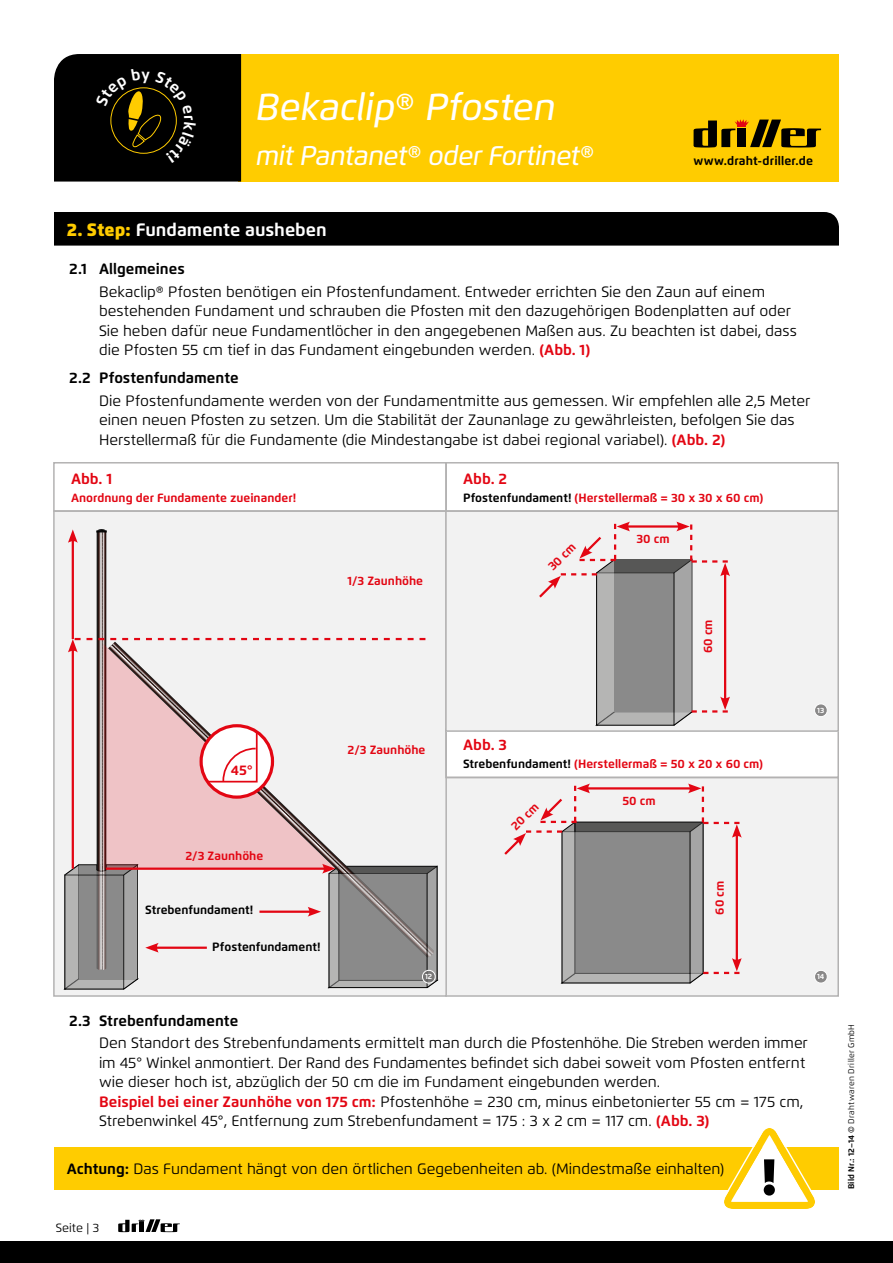
<style>
.page{position:relative;width:893px;height:1263px;background:#fff}
.page>*{position:absolute;margin:0;border:0;box-sizing:border-box;transform-origin:0 0}
.t1{font:italic 500 37.5px "Flexo";letter-spacing:-.005em;color:#fff}
.t2{font:italic 500 27px "Flexo";letter-spacing:-.02em;color:#fff}
.t3{font:700 18px "Flexo";color:#fff}
.t4{font:15px/19.5px "Flexo";color:#000}
.t5{font:700 15px "Flexo";color:#000}
.t6{font:700 15px "Flexo";letter-spacing:.005em;color:#e30613}
.t7{font:700 13.8px "Flexo";color:#e30613}
.t8{font:700 12.15px "Flexo";letter-spacing:.01em;color:#000}
.t9{font:700 12px "Flexo";color:#e30613}
.t10{font:700 12px "Flexo";color:#000}
.t11{font:12px "Flexo";letter-spacing:.005em;color:#000}
.t12{font:8.25px "Flexo";letter-spacing:.035em;color:#000}
.t13{font:700 7.5px "Flexo";color:#fff}
.s1{font-weight:900;color:#fc0}
.s2{font-weight:700;color:#e30613}
.s3{color:#000}
.s4{font-weight:700}
.s5{font-weight:500;font-style:italic}
</style>
<div class="page">
<div style="left:0;top:1241px;width:893px;height:22px;background:#000"></div>
<div style="left:238px;top:54px;width:601px;height:128px;background:#fc0"></div>
<svg style="left:693px;top:119px;width:128px;height:29px"></svg>
<svg style="left:118px;top:1219px;width:62px;height:13px"></svg>
<div style="left:446px;top:777px;width:392px;height:219px;background:#f2f2f2"></div>
<div style="left:445px;top:777px;width:394px;height:220px;border:2px solid #b3b2b2"></div>
<div style="left:54px;top:511px;width:392px;height:485px;background:#f2f2f2"></div>
<div style="left:53px;top:510px;width:394px;height:487px;border:2px solid #b3b2b2"></div>
<div style="left:54px;top:212px;width:785px;height:34px;background:#000"></div>
<div style="left:445px;top:728px;width:394px;height:50px;border:2px solid #b3b2b2"></div>
<svg style="left:815px;top:971px;width:12px;height:12px"></svg>
<div style="left:446px;top:511px;width:392px;height:220px;background:#f2f2f2"></div>
<div style="left:445px;top:510px;width:394px;height:222px;border:2px solid #b3b2b2"></div>
<div style="left:445px;top:462px;width:394px;height:50px;border:2px solid #b3b2b2"></div>
<svg style="left:815px;top:704px;width:12px;height:12px"></svg>
<div style="left:53px;top:462px;width:394px;height:50px;border:2px solid #b3b2b2"></div>
<div style="left:54px;top:1147px;width:785px;height:43px;background:#fc0"></div>
<svg style="left:724px;top:1128px;width:91px;height:81px"></svg>
<svg style="left:504px;top:783px;width:238px;height:201px"></svg>
<svg style="left:539px;top:522px;width:191px;height:204px"></svg>
<svg style="left:64px;top:529px;width:374px;height:461px"></svg>
<div style="left:54px;top:54px;width:187px;height:128px;background:#000"></div>
<h1 class="t1" style="left:255px;top:84px;width:301px">Bekaclip® Pfosten</h1>
<h2 class="t2" style="left:255px;top:139px;width:341px">mit Pantanet® oder Fortinet®</h2>
<p class="t8" style="left:693px;top:153px;width:121px">www.draht-driller.de</p>
<p class="t3" style="left:67px;top:219px;width:261px"><span class="s1">2. Step:</span> Fundamente ausheben</p>
<p class="t5" style="left:69px;top:260px;width:117px">2.1 Allgemeines</p>
<p class="t4" style="left:99px;top:282px;width:699px">Bekaclip® Pfosten benötigen ein Pfostenfundament. Entweder errichten Sie den Zaun auf einem bestehenden Fundament und schrauben die Pfosten mit den dazugehörigen Bodenplatten auf oder Sie heben dafür neue Fundamentlöcher in den angegebenen Maßen aus. Zu beachten ist dabei, dass die Pfosten 55 cm tief in das Fundament eingebunden werden. <span class="s2">(Abb. 1)</span></p>
<p class="t5" style="left:69px;top:369px;width:171px">2.2 Pfostenfundamente</p>
<p class="t4" style="left:99px;top:391px;width:713px">Die Pfostenfundamente werden von der Fundamentmitte aus gemessen. Wir empfehlen alle 2,5 Meter einen neuen Pfosten zu setzen. Um die Stabilität der Zaunanlage zu gewährleisten, befolgen Sie das<br>Herstellermaß für die Fundamente (die Mindestangabe ist dabei regional variabel). <span class="s2">(Abb. 2)</span></p>
<p class="t6" style="left:71px;top:470px;width:43px">Abb. 1</p>
<p class="t9" style="left:71px;top:490px;width:227px">Anordnung der Fundamente zueinander!</p>
<p class="t9" style="left:347px;top:573px;width:77px">1/3 Zaunhöhe</p>
<p class="t6" style="left:463px;top:470px;width:45px">Abb. 2</p>
<p class="t9" style="left:463px;top:490px;width:302px"><span class="s3">Pfostenfundament!</span> (Herstellermaß = 30 x 30 x 60 cm)</p>
<p class="t9" style="left:545px;top:563px;width:35px;rotate:-45deg">30 cm</p>
<p class="t9" style="left:636px;top:531px;width:35px">30 cm</p>
<p class="t9" style="left:701px;top:653px;width:35px;rotate:-90deg">60 cm</p>
<p class="t7" style="left:231px;top:762px;width:23px">45°</p>
<p class="t9" style="left:347px;top:742px;width:79px">2/3 Zaunhöhe</p>
<p class="t9" style="left:185px;top:849px;width:79px">2/3 Zaunhöhe</p>
<p class="t10" style="left:145px;top:903px;width:110px">Strebenfundament!</p>
<p class="t10" style="left:212px;top:940px;width:110px">Pfostenfundament!</p>
<p class="t13" style="left:425px;top:972px;width:9px">12</p>
<p class="t6" style="left:463px;top:736px;width:45px">Abb. 3</p>
<p class="t9" style="left:463px;top:757px;width:301px"><span class="s3">Strebenfundament!</span> (Herstellermaß = 50 x 20 x 60 cm)</p>
<p class="t9" style="left:508px;top:823px;width:35px;rotate:-45deg">20 cm</p>
<p class="t9" style="left:622px;top:793px;width:35px">50 cm</p>
<p class="t9" style="left:712px;top:915px;width:35px;rotate:-90deg">60 cm</p>
<p class="t13" style="left:817px;top:706px;width:9px">13</p>
<p class="t13" style="left:817px;top:972px;width:9px">14</p>
<p class="t5" style="left:69px;top:1011px;width:170px">2.3 Strebenfundamente</p>
<p class="t4" style="left:99px;top:1033px;width:710px">Den Standort des Strebenfundaments ermittelt man durch die Pfostenhöhe. Die Streben werden immer im 45° Winkel anmontiert. Der Rand des Fundamentes befindet sich dabei soweit vom Pfosten entfernt wie dieser hoch ist, abzüglich der 50 cm die im Fundament eingebunden werden.<br><span class="s2">Beispiel bei einer Zaunhöhe von 175 cm:</span> Pfostenhöhe = 230 cm, minus einbetonierter 55 cm = 175 cm, Strebenwinkel 45°, Entfernung zum Strebenfundament = 175 : 3 x 2 cm = 117 cm. <span class="s2">(Abb. 3)</span></p>
<p class="t4" style="left:67px;top:1159px;width:659px"><span class="s4">Achtung:</span> Das Fundament hängt von den örtlichen Gegebenheiten ab. (Mindestmaße einhalten)</p>
<p class="t11" style="left:56px;top:1220px;width:45px">Seite | 3</p>
<p class="t12" style="left:846px;top:1189px;width:167px;rotate:-90deg"><span class="s4">Bild Nr.: 12–14</span> <span class="s5">©</span> Drahtwaren Driller GmbH</p>
</div>
